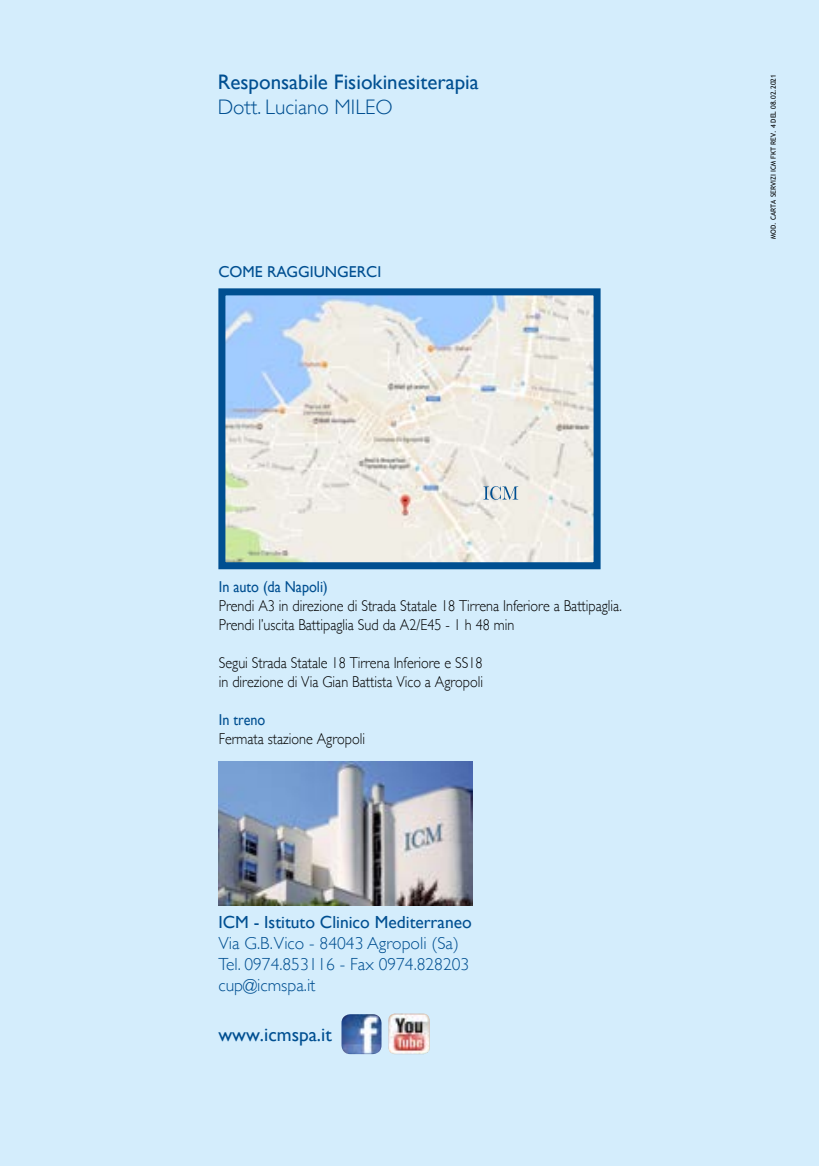
<style>
.page{position:relative;width:819px;height:1166px;background:#d4edfc}
.page>*{position:absolute;margin:0;border:0;box-sizing:border-box;transform-origin:0 0}
.t1{font:21px "Gill Sans";color:#004f91}
.t2{font:300 21px "Gill Sans";color:#004f91}
.t3{font:19.25px "Gill Sans";color:#004f91}
.t4{font:300 17.5px/21px "Gill Sans";color:#004f91}
.t5{font:17.5px "Gill Sans";color:#004f91}
.t6{font:300 15.75px/18.9px "Gill Sans";color:#000;scale:.9 1}
.t7{font:15.75px "Gill Sans";color:#004f91;scale:.9 1}
.t8{font:15.75px "Gill Sans";color:#004f91}
.t9{font:7px "Trebuchet MS";color:#000}
</style>
<div class="page">
<img style="left:226px;top:296px;width:366px;height:265px">
<div style="left:218px;top:288px;width:382px;height:281px;border:7px solid #004f91"></div>
<svg style="left:483px;top:486px;width:35px;height:14px"></svg>
<img style="left:218px;top:761px;width:254px;height:144px">
<img style="left:341px;top:1014px;width:40px;height:40px">
<img style="left:388px;top:1013px;width:42px;height:41px">
<h1 class="t1" style="left:218px;top:69px;width:262px">Responsabile Fisiokinesiterapia</h1>
<h1 class="t2" style="left:218px;top:91px;width:176px">Dott. Luciano MILEO</h1>
<p class="t8" style="left:218px;top:263px;width:164px">COME RAGGIUNGERCI</p>
<p class="t7" style="left:219px;top:578px;width:122px">In auto (da Napoli)</p>
<p class="t6" style="left:219px;top:596px;width:449px">Prendi A3 in direzione di Strada Statale 18 Tirrena Inferiore a Battipaglia.<br>Prendi l’uscita Battipaglia Sud da A2/E45 - 1 h 48 min</p>
<p class="t6" style="left:219px;top:652px;width:295px">Segui Strada Statale 18 Tirrena Inferiore e SS18 in direzione di Via Gian Battista Vico a Agropoli</p>
<p class="t7" style="left:219px;top:710px;width:53px">In treno</p>
<p class="t6" style="left:219px;top:728px;width:164px">Fermata stazione Agropoli</p>
<p class="t5" style="left:218px;top:912px;width:255px">ICM - Istituto Clinico Mediterraneo</p>
<p class="t4" style="left:218px;top:932px;width:252px">Via G.B.Vico - 84043 Agropoli (Sa)<br>Tel. 0974.853116 - Fax 0974.828203 cup@icmspa.it</p>
<p class="t3" style="left:218px;top:1023px;width:115px">www.icmspa.it</p>
<p class="t9" style="left:769px;top:239px;width:166px;rotate:-90deg">MOD. CARTA SERVIZI ICM FKT REV. 4 DEL 08.02.2021</p>
</div>
